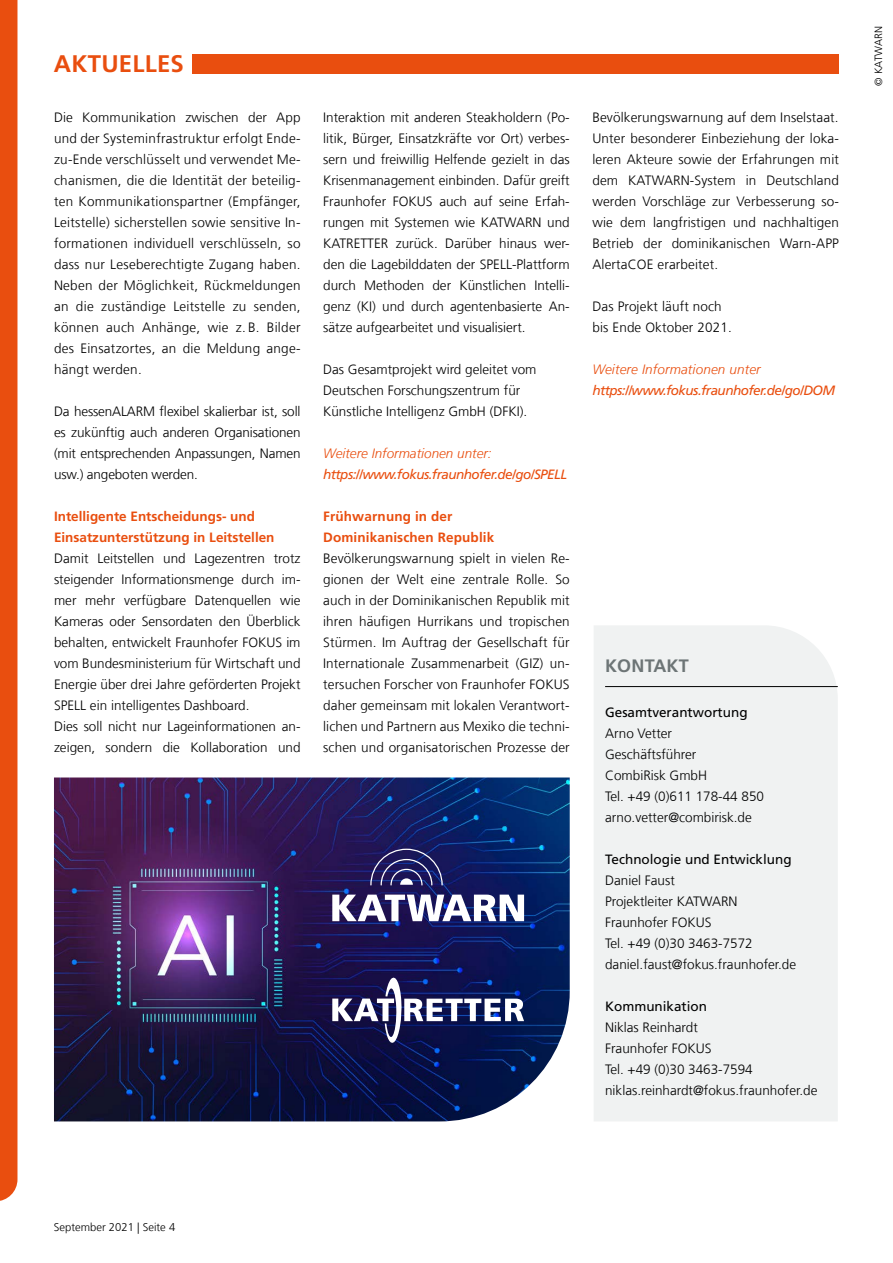
<style>
.page{position:relative;width:893px;height:1263px;background:#fff}
.page>*{position:absolute;margin:0;border:0;box-sizing:border-box;transform-origin:0 0}
.t1{font:700 24px "Frutiger LT Com";letter-spacing:.01em;color:#e94e0f}
.t2{font:700 18px "Frutiger LT Com";letter-spacing:.01em;color:#6d7576}
.t3{font:300 13.5px/21px "Frutiger LT Com";color:#000}
.t4{font:700 13.5px/21px "Frutiger LT Com";color:#e94e0f}
.t5{font:italic 13.5px "Frutiger LT Com";letter-spacing:-.04em;color:#e94e0f}
.t6{font:13.5px "Frutiger LT Com";color:#000}
.t7{font:italic 300 13.5px "Frutiger LT Com";color:#e94e0f}
.t8{font:300 11.25px "Frutiger LT Com";color:#000}
.t9{font:300 10.5px "Frutiger LT Com";letter-spacing:.025em;color:#000}
</style>
<div class="page">
<div style="left:0;top:0;width:17px;height:1201px;background:#e94e0f"></div>
<div style="left:193px;top:54px;width:646px;height:19px;background:#e94e0f"></div>
<img style="left:54px;top:777px;width:516px;height:344px">
<svg style="left:332px;top:895px;width:192px;height:26px"></svg>
<svg style="left:370px;top:849px;width:73px;height:36px;background:#393773"></svg>
<svg style="left:332px;top:978px;width:192px;height:65px"></svg>
<div style="left:594px;top:626px;width:244px;height:495px;background:#f0f2f2"></div>
<hr style="left:605px;top:686px;width:233px;height:1px;background:#000">
<h1 class="t1" style="left:54px;top:50px;width:131px">AKTUELLES</h1>
<p class="t3" style="left:54px;top:107px;width:248px;text-align:justify">Die Kommunikation zwischen der App und der Systeminfrastruktur erfolgt Ende&shy;zu-Ende verschlüsselt und verwendet Me&shy;chanismen, die die Identität der beteilig&shy;ten Kommunikationspartner (Empfänger, Leitstelle) sicherstellen sowie sensitive In&shy;formationen individuell verschlüsseln, so dass nur Leseberechtigte Zugang haben.<br>Neben der Möglichkeit, Rückmeldungen an die zuständige Leitstelle zu senden, können auch Anhänge, wie z. B. Bilder des Einsatzortes, an die Meldung ange&shy;hängt werden.</p>
<p class="t3" style="left:54px;top:401px;width:248px;text-align:justify">Da hessenALARM flexibel skalierbar ist, soll es zukünftig auch anderen Organisationen (mit entsprechenden Anpassungen, Namen usw.) angeboten werden.</p>
<p class="t4" style="left:54px;top:506px;width:222px">Intelligente Entscheidungs- und<br>Einsatzunterstützung in Leitstellen</p>
<p class="t3" style="left:54px;top:548px;width:248px">Damit Leitstellen und Lagezentren trotz steigender Informationsmenge durch im&shy;mer mehr verfügbare Datenquellen wie Kameras oder Sensordaten den Überblick behalten, entwickelt Fraunhofer FOKUS im vom Bundesministerium für Wirtschaft und Energie über drei Jahre geförderten Projekt SPELL ein intelligentes Dashboard.<br>Dies soll nicht nur Lageinformationen an&shy;zeigen, sondern die Kollaboration und</p>
<p class="t3" style="left:323px;top:107px;width:248px;text-align:justify">Interaktion mit anderen Steakholdern (Po&shy;litik, Bürger, Einsatzkräfte vor Ort) verbes&shy;sern und freiwillig Helfende gezielt in das Krisenmanagement einbinden. Dafür greift Fraunhofer FOKUS auch auf seine Erfah&shy;rungen mit Systemen wie KATWARN und KATRETTER zurück. Darüber hinaus wer&shy;den die Lagebilddaten der SPELL-Plattform durch Methoden der Künstlichen Intelli&shy;genz (KI) und durch agentenbasierte An&shy;sätze aufgearbeitet und visualisiert.</p>
<p class="t3" style="left:323px;top:359px;width:215px">Das Gesamtprojekt wird geleitet vom<br>Deutschen Forschungszentrum für<br>Künstliche Intelligenz GmbH (DFKI).</p>
<p class="t7" style="left:323px;top:445px;width:170px">Weitere Informationen unter:</p>
<p class="t5" style="left:323px;top:466px;width:245px">https://www.fokus.fraunhofer.de/go/SPELL</p>
<p class="t4" style="left:323px;top:506px;width:173px">Frühwarnung in der<br>Dominikanischen Republik</p>
<p class="t3" style="left:323px;top:548px;width:248px;text-align:justify">Bevölkerungswarnung spielt in vielen Re&shy;gionen der Welt eine zentrale Rolle. So auch in der Dominikanischen Republik mit ihren häufigen Hurrikans und tropischen Stürmen. Im Auftrag der Gesellschaft für Internationale Zusammenarbeit (GIZ) un&shy;tersuchen Forscher von Fraunhofer FOKUS daher gemeinsam mit lokalen Verantwort&shy;lichen und Partnern aus Mexiko die techni&shy;schen und organisatorischen Prozesse der</p>
<p class="t3" style="left:592px;top:107px;width:248px;text-align:justify">Bevölkerungswarnung auf dem Inselstaat.<br>Unter besonderer Einbeziehung der loka&shy;leren Akteure sowie der Erfahrungen mit dem KATWARN-System in Deutschland werden Vorschläge zur Verbesserung so&shy;wie dem langfristigen und nachhaltigen Betrieb der dominikanischen Warn-APP AlertaCOE erarbeitet.</p>
<p class="t3" style="left:592px;top:296px;width:141px">Das Projekt läuft noch bis Ende Oktober 2021.</p>
<p class="t7" style="left:592px;top:361px;width:170px">Weitere Informationen unter</p>
<p class="t5" style="left:592px;top:382px;width:244px">https://www.fokus.fraunhofer.de/go/DOM</p>
<h2 class="t2" style="left:605px;top:655px;width:85px">KONTAKT</h2>
<p class="t6" style="left:605px;top:704px;width:144px">Gesamtverantwortung</p>
<p class="t3" style="left:605px;top:723px;width:160px">Arno Vetter<br>Geschäftsführer<br>CombiRisk GmbH<br>Tel. +49 (0)611 178-44 850 arno.vetter@combirisk.de</p>
<p class="t6" style="left:605px;top:851px;width:188px">Technologie und Entwicklung</p>
<p class="t3" style="left:605px;top:870px;width:193px">Daniel Faust<br>Projektleiter KATWARN<br>Fraunhofer FOKUS<br>Tel. +49 (0)30 3463-7572 daniel.faust@fokus.fraunhofer.de</p>
<p class="t6" style="left:605px;top:999px;width:104px">Kommunikation</p>
<p class="t3" style="left:605px;top:1017px;width:214px">Niklas Reinhardt<br>Fraunhofer FOKUS<br>Tel. +49 (0)30 3463-7594 niklas.reinhardt@fokus.fraunhofer.de</p>
<p class="t9" style="left:872px;top:86px;width:62px;rotate:-90deg">© KATWARN</p>
<p class="t8" style="left:54px;top:1221px;width:123px">September 2021 | Seite 4</p>
</div>
